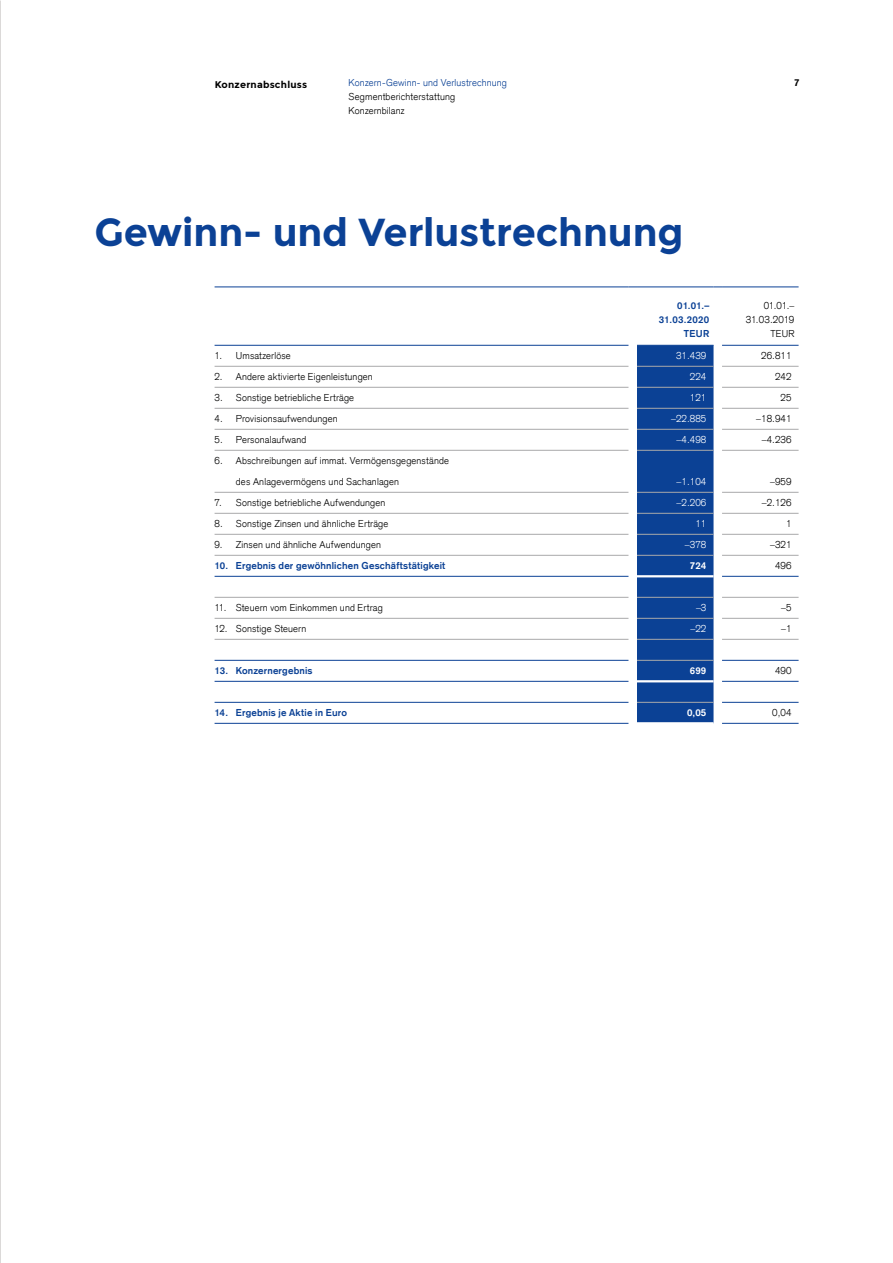
<style>
.page{position:relative;width:893px;height:1263px;background:#fff}
.page>*{position:absolute;margin:0;border:0;box-sizing:border-box;transform-origin:0 0}
.t1{font:700 39px "Montserrat";letter-spacing:-.005em;color:#0b4195}
.t2{font:300 9.75px/21px "Akzidenz Grotesk";letter-spacing:.02em;color:#000}
.t3{font:700 9.75px/14px "Akzidenz Grotesk";letter-spacing:.02em;color:#0b4195;text-align:right}
.t4{font:300 9.75px/21px "Akzidenz Grotesk";letter-spacing:.01em;color:#fff;text-align:right}
.t5{font:300 9.75px "Akzidenz Grotesk";letter-spacing:.015em;color:#0b4195}
.t6{font:300 9.75px/14px "Akzidenz Grotesk";letter-spacing:-.025em;color:#000;text-align:right}
.t7{font:700 9.75px "Montserrat";letter-spacing:.02em;color:#000}
.t8{font:700 9.75px "Akzidenz Grotesk";letter-spacing:.01em;color:#fff}
.t9{font:700 9.75px "Akzidenz Grotesk";color:#000}
</style>
<div class="page">
<img style="left:0;top:0;width:1px;height:1141px">
<div style="left:637px;top:346px;width:76px;height:376px;background:#0b4195"></div>
<hr style="left:215px;top:366px;width:413px;height:1px;background:#a9a9aa">
<hr style="left:722px;top:366px;width:77px;height:1px;background:#a9a9aa">
<hr style="left:215px;top:387px;width:413px;height:1px;background:#a9a9aa">
<hr style="left:722px;top:387px;width:77px;height:1px;background:#a9a9aa">
<hr style="left:215px;top:408px;width:413px;height:1px;background:#a9a9aa">
<hr style="left:722px;top:408px;width:77px;height:1px;background:#a9a9aa">
<hr style="left:215px;top:429px;width:413px;height:1px;background:#a9a9aa">
<hr style="left:722px;top:429px;width:77px;height:1px;background:#a9a9aa">
<hr style="left:215px;top:450px;width:413px;height:1px;background:#a9a9aa">
<hr style="left:722px;top:450px;width:77px;height:1px;background:#a9a9aa">
<hr style="left:215px;top:492px;width:413px;height:1px;background:#a9a9aa">
<hr style="left:722px;top:492px;width:77px;height:1px;background:#a9a9aa">
<hr style="left:215px;top:513px;width:413px;height:1px;background:#a9a9aa">
<hr style="left:722px;top:513px;width:77px;height:1px;background:#a9a9aa">
<hr style="left:215px;top:534px;width:413px;height:1px;background:#a9a9aa">
<hr style="left:722px;top:534px;width:77px;height:1px;background:#a9a9aa">
<hr style="left:215px;top:555px;width:413px;height:1px;background:#a9a9aa">
<hr style="left:722px;top:555px;width:77px;height:1px;background:#a9a9aa">
<hr style="left:215px;top:597px;width:413px;height:1px;background:#a9a9aa">
<hr style="left:722px;top:597px;width:77px;height:1px;background:#a9a9aa">
<hr style="left:215px;top:618px;width:413px;height:1px;background:#a9a9aa">
<hr style="left:722px;top:618px;width:77px;height:1px;background:#a9a9aa">
<hr style="left:215px;top:639px;width:413px;height:1px;background:#a9a9aa">
<hr style="left:722px;top:639px;width:77px;height:1px;background:#a9a9aa">
<hr style="left:215px;top:660px;width:413px;height:1px;background:#0b4195">
<hr style="left:722px;top:660px;width:77px;height:1px;background:#0b4195">
<hr style="left:215px;top:702px;width:413px;height:1px;background:#0b4195">
<hr style="left:722px;top:702px;width:77px;height:1px;background:#0b4195">
<hr style="left:215px;top:576px;width:413px;height:1px;background:#0b4195">
<hr style="left:722px;top:576px;width:77px;height:1px;background:#0b4195">
<hr style="left:215px;top:681px;width:413px;height:1px;background:#0b4195">
<hr style="left:722px;top:681px;width:77px;height:1px;background:#0b4195">
<hr style="left:215px;top:723px;width:413px;height:1px;background:#0b4195">
<hr style="left:722px;top:723px;width:77px;height:1px;background:#0b4195">
<hr style="left:215px;top:287px;width:413px;height:1px;background:#0b4195">
<hr style="left:215px;top:345px;width:413px;height:1px;background:#0b4195">
<hr style="left:637px;top:287px;width:76px;height:1px;background:#0b4195">
<hr style="left:722px;top:287px;width:77px;height:1px;background:#0b4195">
<hr style="left:722px;top:345px;width:77px;height:1px;background:#0b4195">
<hr style="left:637px;top:366px;width:76px;height:1px;background:#a9a9aa">
<hr style="left:637px;top:387px;width:76px;height:1px;background:#a9a9aa">
<hr style="left:637px;top:408px;width:76px;height:1px;background:#a9a9aa">
<hr style="left:637px;top:429px;width:76px;height:1px;background:#a9a9aa">
<hr style="left:637px;top:450px;width:76px;height:1px;background:#a9a9aa">
<hr style="left:637px;top:492px;width:76px;height:1px;background:#a9a9aa">
<hr style="left:637px;top:513px;width:76px;height:1px;background:#a9a9aa">
<hr style="left:637px;top:534px;width:76px;height:1px;background:#a9a9aa">
<hr style="left:637px;top:555px;width:76px;height:1px;background:#a9a9aa">
<hr style="left:637px;top:597px;width:76px;height:1px;background:#a9a9aa">
<hr style="left:637px;top:618px;width:76px;height:1px;background:#a9a9aa">
<hr style="left:637px;top:639px;width:76px;height:1px;background:#a9a9aa">
<hr style="left:637px;top:660px;width:76px;height:1px;background:#a9a9aa">
<hr style="left:637px;top:345px;width:76px;height:1px;background:#0b4195">
<hr style="left:637px;top:575px;width:76px;height:2px;background:#fff">
<hr style="left:637px;top:680px;width:76px;height:2px;background:#fff">
<hr style="left:637px;top:702px;width:76px;height:1px;background:#a9a9aa">
<p class="t7" style="left:215px;top:79px;width:94px">Konzernabschluss</p>
<p class="t5" style="left:349px;top:76px;width:160px">Konzern-Gewinn- und Verlustrechnung</p>
<p class="t2" style="left:349px;top:89px;width:108px;line-height:14px">Segmentberichterstattung<br>Konzernbilanz</p>
<h1 class="t1" style="left:94px;top:209px;width:590px">Gewinn- und Verlustrechnung</h1>
<p class="t9" style="left:794px;top:76px;width:7px">7</p>
<p class="t2" style="left:215px;top:345px;width:78px">1. Umsatzerlöse</p>
<p class="t2" style="left:215px;top:366px;width:160px">2. Andere aktivierte Eigenleistungen</p>
<p class="t2" style="left:215px;top:387px;width:141px">3. Sonstige betriebliche Erträge</p>
<p class="t2" style="left:215px;top:408px;width:125px">4. Provisionsaufwendungen</p>
<p class="t2" style="left:215px;top:429px;width:93px">5. Personalaufwand</p>
<p class="t2" style="left:236px;top:450px;width:215px;text-indent:-21px">6. Abschreibungen auf immat. Vermögensgegenstände des Anlagevermögens und Sachanlagen</p>
<p class="t2" style="left:215px;top:492px;width:172px">7. Sonstige betriebliche Aufwendungen</p>
<p class="t2" style="left:215px;top:513px;width:175px">8. Sonstige Zinsen und ähnliche Erträge</p>
<p class="t2" style="left:215px;top:534px;width:168px">9. Zinsen und ähnliche Aufwendungen</p>
<p class="t3" style="left:215px;top:558px;width:232px">10. Ergebnis der gewöhnlichen Geschäftstätigkeit</p>
<p class="t2" style="left:215px;top:597px;width:170px">11. Steuern vom Einkommen und Ertrag</p>
<p class="t2" style="left:215px;top:618px;width:93px">12. Sonstige Steuern</p>
<p class="t3" style="left:215px;top:663px;width:99px">13. Konzernergebnis</p>
<p class="t3" style="left:215px;top:705px;width:134px">14. Ergebnis je Aktie in Euro</p>
<p class="t3" style="left:659px;top:298px;width:52px">01.01.–<br>31.03.2020</p>
<p class="t6" style="left:746px;top:298px;width:50px">01.01.–<br>31.03.2019</p>
<p class="t3" style="left:684px;top:326px;width:27px">TEUR</p>
<p class="t2" style="left:771px;top:323px;width:25px">TEUR</p>
<p class="t4" style="left:671px;top:345px;width:37px">31.439<br>224<br>121 –22.885 –4.498</p>
<p class="t4" style="left:677px;top:471px;width:31px">–1.104 –2.206<br>11 –378</p>
<p class="t8" style="left:690px;top:559px;width:18px">724</p>
<p class="t4" style="left:690px;top:597px;width:17px;text-align:center">–3 –22</p>
<p class="t8" style="left:690px;top:665px;width:18px">699</p>
<p class="t8" style="left:687px;top:707px;width:21px">0,05</p>
<p class="t2" style="left:756px;top:345px;width:37px;text-align:right">26.811<br>242<br>25 –18.941 –4.236</p>
<p class="t2" style="left:762px;top:471px;width:31px;text-align:right">–959 –2.126<br>1<br>–321<br>496</p>
<p class="t2" style="left:781px;top:597px;width:12px">–5 –1</p>
<p class="t2" style="left:775px;top:660px;width:18px">490</p>
<p class="t2" style="left:772px;top:702px;width:21px">0,04</p>
</div>
